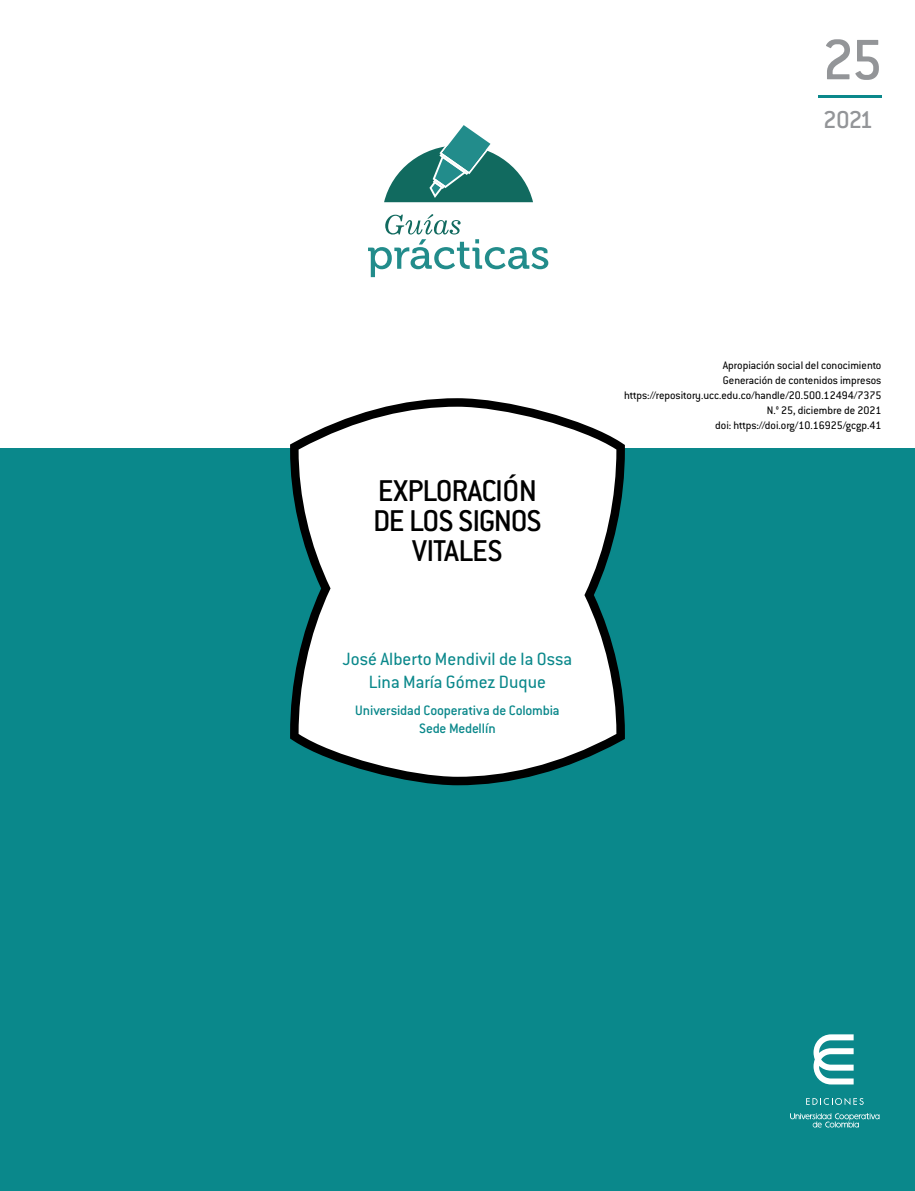
<style>
.page{position:relative;width:915px;height:1191px;background:#fff}
.page>*{position:absolute;margin:0;border:0;box-sizing:border-box;transform-origin:0 0}
.t1{font:500 62.55px "Conduit ITC Std";color:#939598}
.t2{font:500 33px/30px "Conduit ITC Std";letter-spacing:-.035em;color:#000;text-align:center}
.t3{font:500 26.85px "Conduit ITC Std";color:#939598}
.t4{font:19.5px/23.4px "Conduit ITC Std";color:#0a888b;text-align:center}
.t5{font:500 15px/18px "Conduit ITC Std";letter-spacing:-.015em;color:#0a888b;text-align:center}
.t6{font:12px/15px "Conduit ITC Std";color:#000;text-align:right}
</style>
<div class="page">
<div style="left:0;top:449px;width:914px;height:742px;background:#0a888b"></div>
<svg style="left:790px;top:1113px;width:89px;height:14px"></svg>
<svg style="left:806px;top:1098px;width:57px;height:7px"></svg>
<svg style="left:813px;top:1034px;width:40px;height:50px"></svg>
<svg style="left:290px;top:398px;width:334px;height:387px"></svg>
<svg style="left:298px;top:407px;width:318px;height:369px;background:#e4eaea"></svg>
<svg style="left:368px;top:214px;width:180px;height:63px"></svg>
<svg style="left:384px;top:125px;width:149px;height:77px"></svg>
<hr style="left:817px;top:95px;width:64px;height:3px;background:#0a888b">
<h1 class="t1" style="left:822px;top:22px;width:62px">25</h1>
<h3 class="t3" style="left:822px;top:103px;width:51px">2021</h3>
<h2 class="t2" style="left:373px;top:475px;width:170px">EXPLORACIÓN<br>DE LOS SIGNOS<br>VITALES</h2>
<h3 class="t4" style="left:343px;top:646px;width:231px">José Alberto Mendivil de la Ossa<br>Lina María Gómez Duque</h3>
<p class="t5" style="left:355px;top:700px;width:206px">Universidad Cooperativa de Colombia<br>Sede Medellín</p>
<p class="t6" style="left:624px;top:357px;width:259px">Apropiación social del conocimiento<br>Generación de contenidos impresos https://repository.ucc.edu.co/handle/20.500.12494/7375<br>N.° 25, diciembre de 2021<br>doi: https://doi.org/10.16925/gcgp.41</p>
</div>
